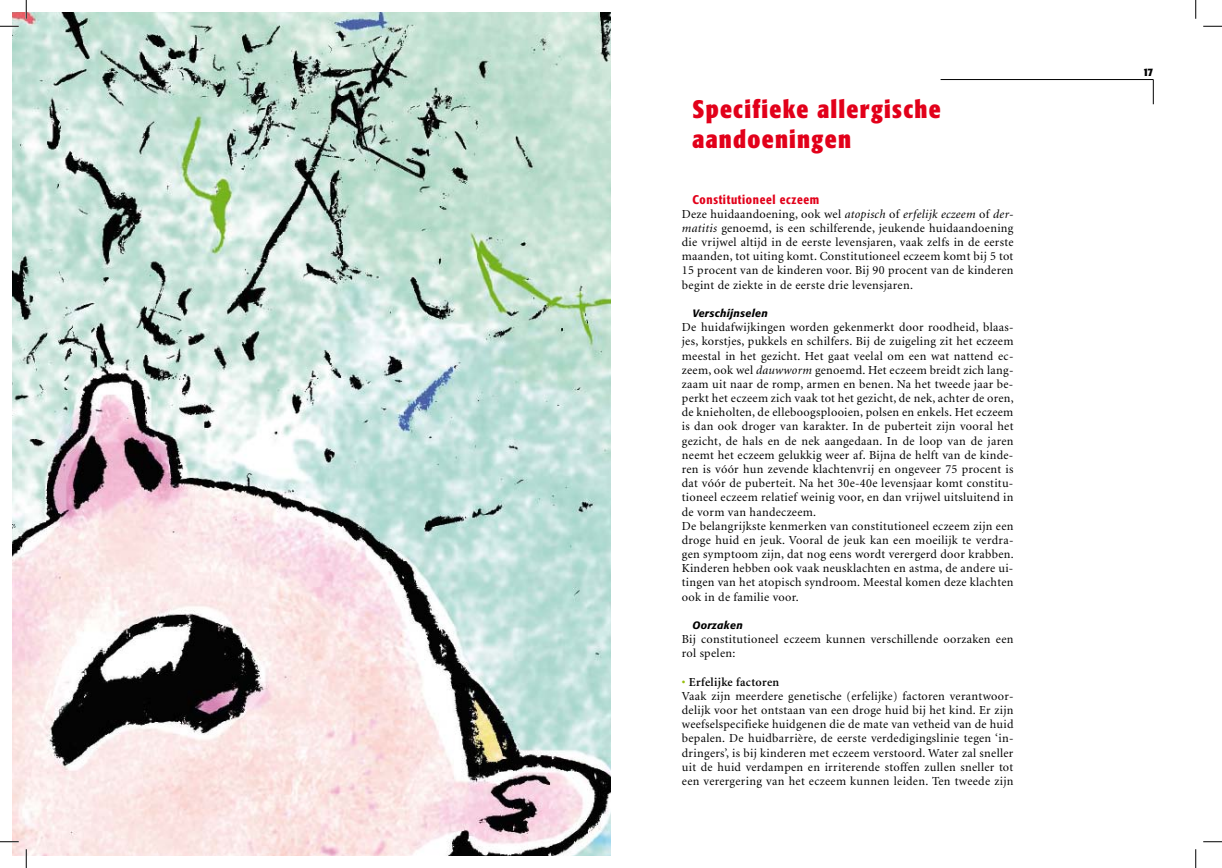
<style>
.page{position:relative;width:1222px;height:868px;background:#fff}
.page>*{position:absolute;margin:0;border:0;box-sizing:border-box;transform-origin:0 0}
.t1{font:700 condensed 25px/30px "Formata";letter-spacing:.05em;color:#e2001a}
.t2{font:500 condensed 12.5px "Formata";letter-spacing:.05em;color:#e2001a}
.t3{font:12.25px/14.1px "Minion";letter-spacing:.025em;color:#000}
.t4{font:700 condensed 11.25px "Formata";color:#000}
.t5{font:italic 500 10.62px "Formata";letter-spacing:.025em;color:#000}
.s1{font-style:italic}
.s2{font-weight:600;color:#97bf0d}
.s3{font-weight:600}
</style>
<div class="page">
<svg style="left:1153px;top:79px;width:1px;height:25px"></svg>
<hr style="left:940px;top:79px;width:213px;height:1px;background:#000">
<img style="left:12px;top:12px;width:599px;height:843px">
<svg style="left:0;top:25px;width:19px;height:2px"></svg>
<svg style="left:1203px;top:25px;width:19px;height:2px"></svg>
<svg style="left:0;top:840px;width:19px;height:2px"></svg>
<svg style="left:1203px;top:841px;width:19px;height:1px"></svg>
<svg style="left:25px;top:0;width:2px;height:19px"></svg>
<svg style="left:25px;top:849px;width:2px;height:18px"></svg>
<svg style="left:1195px;top:0;width:1px;height:19px"></svg>
<svg style="left:1195px;top:849px;width:1px;height:18px"></svg>
<h1 class="t1" style="left:692px;top:94px;width:250px">Specifieke allergische aandoeningen</h1>
<p class="t2" style="left:692px;top:191px;width:128px">Constitutioneel eczeem</p>
<p class="t3" style="left:682px;top:207px;width:333px;text-align:justify">Deze huidaandoening, ook wel <span class="s1">atopisch</span> of <span class="s1">erfelijk eczeem</span> of <span class="s1">der&shy;matitis</span> genoemd, is een schilferende, jeukende huidaandoening die vrijwel altijd in de eerste levensjaren, vaak zelfs in de eerste maanden, tot uiting komt. Constitutioneel eczeem komt bij 5 tot 15 procent van de kinderen voor. Bij 90 procent van de kinderen begint de ziekte in de eerste drie levensjaren.</p>
<p class="t5" style="left:692px;top:307px;width:77px">Verschijnselen</p>
<p class="t3" style="left:682px;top:320px;width:333px">De huidafwijkingen worden gekenmerkt door roodheid, blaas&shy;jes, korstjes, pukkels en schilfers. Bij de zuigeling zit het eczeem meestal in het gezicht. Het gaat veelal om een wat nattend ec&shy;zeem, ook wel <span class="s1">dauwworm</span> genoemd. Het eczeem breidt zich lang&shy;zaam uit naar de romp, armen en benen. Na het tweede jaar be&shy;perkt het eczeem zich vaak tot het gezicht, de nek, achter de oren, de knieholten, de elleboogsplooien, polsen en enkels. Het eczeem is dan ook droger van karakter. In de puberteit zijn vooral het gezicht, de hals en de nek aangedaan. In de loop van de jaren neemt het eczeem gelukkig weer af. Bijna de helft van de kinde&shy;ren is vóór hun zevende klachtenvrij en ongeveer 75 procent is dat vóór de puberteit. Na het 30e-40e levensjaar komt constitu&shy;tioneel eczeem relatief weinig voor, en dan vrijwel uitsluitend in de vorm van handeczeem.<br>De belangrijkste kenmerken van constitutioneel eczeem zijn een droge huid en jeuk. Vooral de jeuk kan een moeilijk te verdra&shy;gen symptoom zijn, dat nog eens wordt verergerd door krabben.<br>Kinderen hebben ook vaak neusklachten en astma, de andere ui&shy;tingen van het atopisch syndroom. Meestal komen deze klachten ook in de familie voor.</p>
<p class="t5" style="left:692px;top:618px;width:52px">Oorzaken</p>
<p class="t3" style="left:682px;top:632px;width:333px">Bij constitutioneel eczeem kunnen verschillende oorzaken een rol spelen:</p>
<p class="t3" style="left:682px;top:675px;width:333px"><span class="s2">•</span> <span class="s3">Erfelijke factoren<br></span>Vaak zijn meerdere genetische (erfelijke) factoren verantwoor&shy;delijk voor het ontstaan van een droge huid bij het kind. Er zijn weefselspecifieke huidgenen die de mate van vetheid van de huid bepalen. De huidbarrière, de eerste verdedigingslinie tegen ‘in&shy;dringers’, is bij kinderen met eczeem verstoord. Water zal sneller uit de huid verdampen en irriterende stoffen zullen sneller tot een verergering van het eczeem kunnen leiden. Ten tweede zijn</p>
<p class="t4" style="left:1143px;top:65px;width:11px">17</p>
</div>
